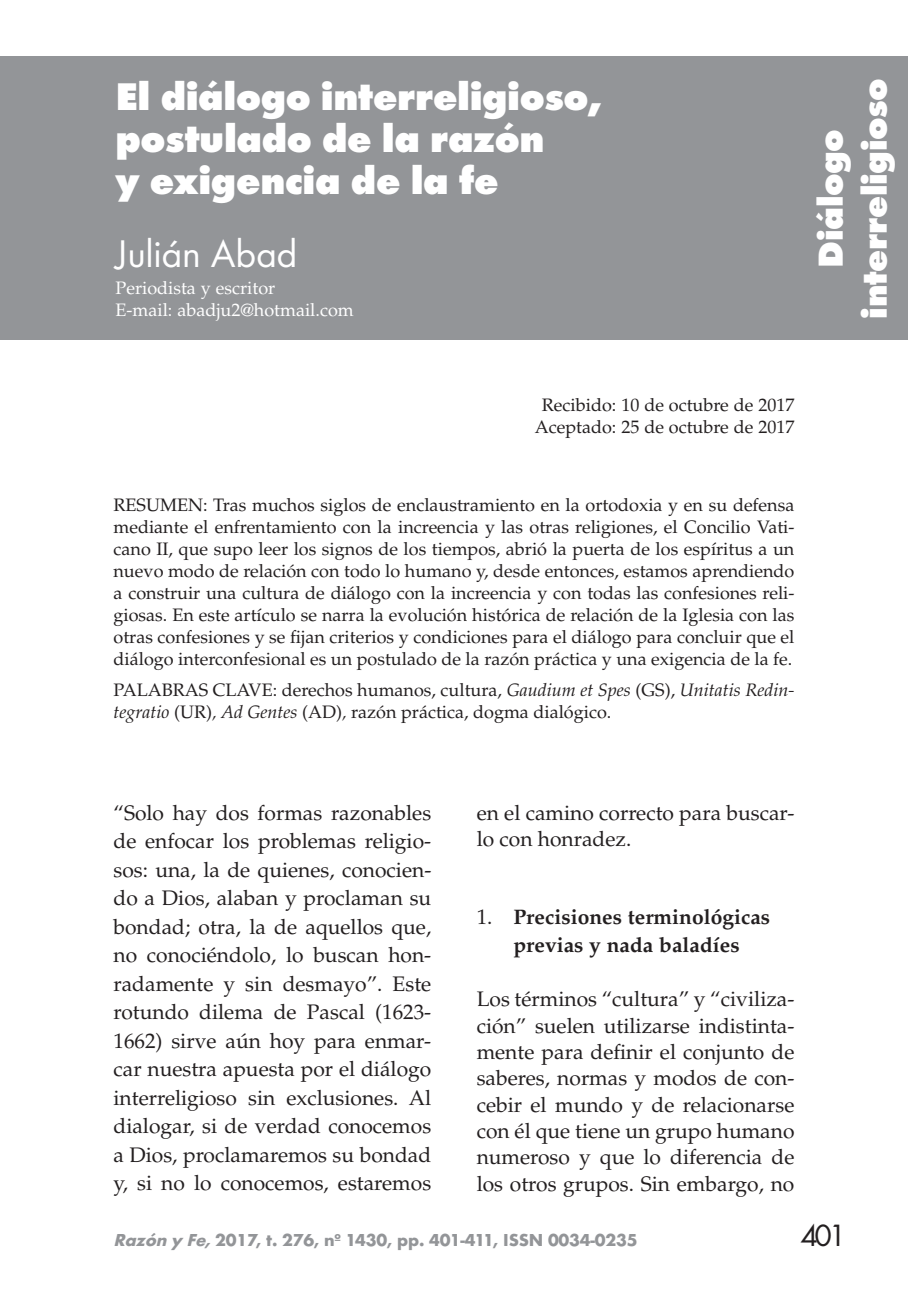
<style>
.page{position:relative;width:908px;height:1304px;background:#fff}
.page>*{position:absolute;margin:0;border:0;box-sizing:border-box;transform-origin:0 0}
.t1{font:800 40px/42px "Futura T";letter-spacing:-.01em;color:#fff}
.t2{font:40px "Futura T";letter-spacing:-.01em;color:#fff}
.t3{font:800 36px/44px "Futura T";letter-spacing:-.01em;color:#fff;text-align:center}
.t4{font:32px "Futura T";color:#231f20}
.t5{font:21px/28.6px "Palatino";color:#231f20;text-align:justify}
.t6{font:700 21px/27.4px "Palatino";color:#231f20;text-align:center}
.t7{font:18px/22px "Palatino";color:#231f20;text-align:center}
.t8{font:700 18px "Futura T";letter-spacing:-.01em;color:#939598}
.t9{font:18px/22px "Palatino";color:#fff}
.s1{font-style:italic}
.s2{font-weight:400}
</style>
<div class="page">
<div style="left:0;top:57px;width:907px;height:283px;background:#939598"></div>
<p class="t1" style="left:115px;top:76px;width:488px">El diálogo interreligioso, postulado de la razón<br>y exigencia de la fe</p>
<p class="t2" style="left:115px;top:230px;width:183px">Julián Abad</p>
<p class="t9" style="left:115px;top:278px;width:240px">Periodista y escritor<br>E-mail: abadju2@hotmail.com</p>
<p class="t3" style="left:808px;top:319px;width:242px;rotate:-90deg">Diálogo interreligioso</p>
<p class="t7" style="left:534px;top:394px;width:261px">Recibido: 10 de octubre de 2017<br>Aceptado: 25 de octubre de 2017</p>
<p class="t7" style="left:113px;top:495px;width:682px;text-align:justify">RESUMEN: Tras muchos siglos de enclaustramiento en la ortodoxia y en su defensa mediante el enfrentamiento con la increencia y las otras religiones, el Concilio Vati&shy;cano II, que supo leer los signos de los tiempos, abrió la puerta de los espíritus a un nuevo modo de relación con todo lo humano y, desde entonces, estamos aprendiendo a construir una cultura de diálogo con la increencia y con todas las confesiones reli&shy;giosas. En este artículo se narra la evolución histórica de relación de la Iglesia con las otras confesiones y se fijan criterios y condiciones para el diálogo para concluir que el diálogo interconfesional es un postulado de la razón práctica y una exigencia de la fe.</p>
<p class="t7" style="left:113px;top:679px;width:682px;text-align:left">PALABRAS CLAVE: derechos humanos, cultura, <span class="s1">Gaudium et Spes</span> (GS), <span class="s1">Unitatis Redin&shy;tegratio</span> (UR)<span class="s1">, Ad Gentes</span> (AD)<span class="s1">,</span> razón práctica, dogma dialógico.</p>
<p class="t5" style="left:113px;top:799px;width:319px">“Solo hay dos formas razonables de enfocar los problemas religio&shy;sos: una, la de quienes, conocien&shy;do a Dios, alaban y proclaman su bondad; otra, la de aquellos que, no conociéndolo, lo buscan hon&shy;radamente y sin desmayo”. Este rotundo dilema de Pascal (1623- 1662) sirve aún hoy para enmar&shy;car nuestra apuesta por el diálogo interreligioso sin exclusiones. Al dialogar, si de verdad conocemos a Dios, proclamaremos su bondad y, si no lo conocemos, estaremos</p>
<p class="t5" style="left:476px;top:800px;width:319px;line-height:26.4px">en el camino correcto para buscar&shy;lo con honradez.</p>
<p class="t6" style="left:476px;top:904px;width:295px"><span class="s2">1.</span> Precisiones terminológicas previas y nada baladíes</p>
<p class="t5" style="left:476px;top:986px;width:319px;line-height:26.4px">Los términos “cultura” y “civiliza&shy;ción” suelen utilizarse indistinta&shy;mente para definir el conjunto de saberes, normas y modos de con&shy;cebir el mundo y de relacionarse con él que tiene un grupo humano numeroso y que lo diferencia de los otros grupos. Sin embargo, no</p>
<p class="t8" style="left:113px;top:1230px;width:525px"><span class="s1">Razón y Fe,</span>2017, t. 276, nº 1430, pp. 401-411, ISSN 0034-0235</p>
<p class="t4" style="left:799px;top:1217px;width:48px">401</p>
</div>
